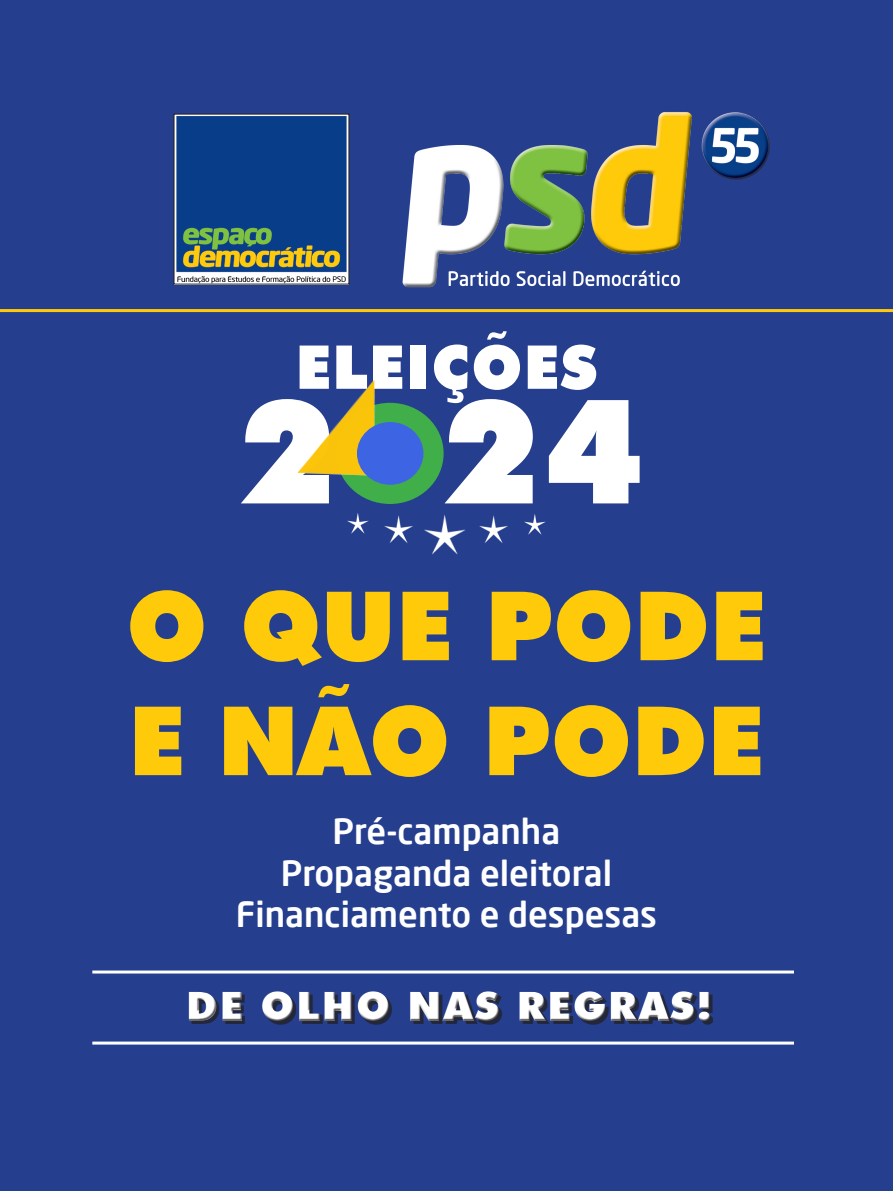
<style>
.page{position:relative;width:893px;height:1191px;background:#253f8e}
.page>*{position:absolute;margin:0;border:0;box-sizing:border-box;transform-origin:0 0}
.t1{font:900 144.45px "Futura BT";color:#fff}
.t2{font:900 95.7px "Futura BT";color:#feca0a}
.t3{font:900 60.45px "Futura BT";letter-spacing:.02em;color:#fff}
.t4{font:900 40.5px "Futura BT";letter-spacing:.04em;color:#fff}
.t5{font:500 34.5px "Neo Sans Pro";color:#fff}
</style>
<div class="page">
<hr style="left:0;top:309px;width:893px;height:3px;background:#feca0a">
<img style="left:176px;top:116px;width:171px;height:166px">
<div style="left:192px;top:994px;width:521px;height:30px;background:#231f20;opacity:.75"></div>
<div style="left:187px;top:990px;width:525px;height:32px;background:#231f20;opacity:.75"></div>
<hr style="left:92px;top:970px;width:702px;height:3px;background:#fff">
<hr style="left:92px;top:1041px;width:702px;height:3px;background:#fff">
<div style="left:336px;top:403px;width:108px;height:101px;background:#40ae49;border-radius:50%"></div>
<img style="left:424px;top:515px;width:42px;height:40px">
<img style="left:384px;top:515px;width:29px;height:28px">
<img style="left:479px;top:515px;width:29px;height:28px">
<img style="left:524px;top:514px;width:22px;height:21px">
<img style="left:347px;top:513px;width:22px;height:21px">
<img style="left:297px;top:379px;width:93px;height:110px">
<div style="left:357px;top:422px;width:66px;height:63px;background:#3d64e3;border-radius:50%"></div>
<img style="left:402px;top:112px;width:368px;height:176px">
<p class="t3" style="left:296px;top:330px;width:303px">ELEIÇÕES</p>
<p class="t1" style="left:238px;top:364px;width:406px">2 24</p>
<p class="t2" style="left:126px;top:568px;width:641px">O QUE PODE</p>
<p class="t2" style="left:129px;top:683px;width:637px">E NÃO PODE</p>
<p class="t5" style="left:333px;top:809px;width:229px">Pré-campanha</p>
<p class="t5" style="left:281px;top:851px;width:333px">Propaganda eleitoral</p>
<p class="t5" style="left:236px;top:892px;width:423px">Financiamento e despesas</p>
<p class="t4" style="left:186px;top:981px;width:527px">DE OLHO NAS REGRAS!</p>
</div>
